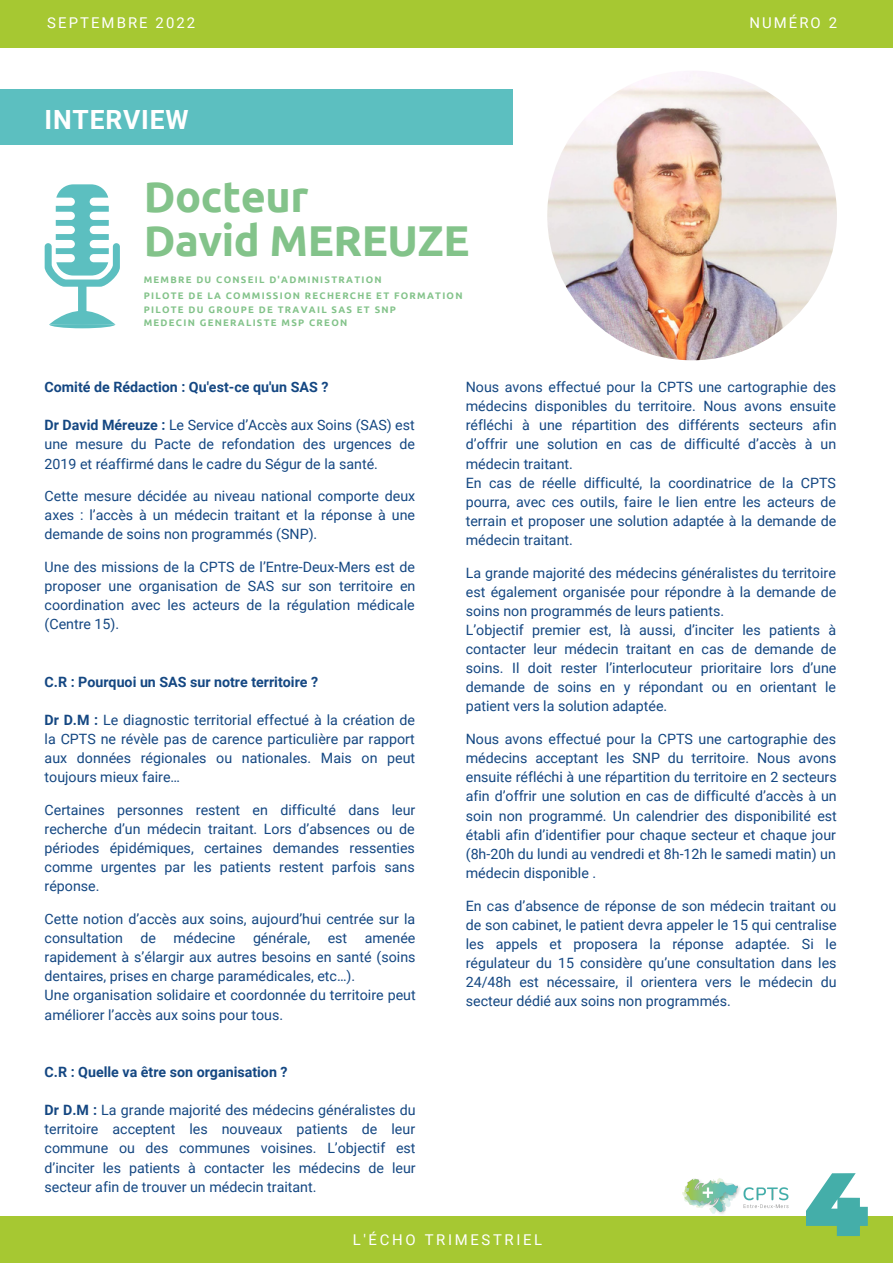
<style>
.page{position:relative;width:893px;height:1264px;background:#fff}
.page>*{position:absolute;margin:0;border:0;box-sizing:border-box;transform-origin:0 0}
.t1{font:700 43.2px/43.7px "Ubuntu";letter-spacing:-.01em;color:#83c38a}
.t2{font:700 26.4px "Roboto";letter-spacing:.03em;color:#fff}
.t3{font:14.85px "Roboto";letter-spacing:.14em;color:#fff}
.t4{font:14.85px "Roboto";letter-spacing:.18em;color:#fff}
.t5{font:14.25px/19px "Roboto";color:#144782;text-align:justify}
.t6{font:700 14.25px "Roboto";color:#144782}
.t7{font:700 9.6px/16.5px "Ubuntu";letter-spacing:.135em;color:#83c38a}
.s1{font-weight:700}
</style>
<div class="page">
<div style="left:0;top:0;width:892px;height:47px;background:#a6c832"></div>
<div style="left:0;top:1216px;width:892px;height:46px;background:#a6c832"></div>
<div style="left:0;top:89px;width:513px;height:55px;background:#5cbfc0"></div>
<img style="left:682px;top:1178px;width:107px;height:36px">
<svg style="left:45px;top:184px;width:75px;height:103px"></svg>
<div style="left:78px;top:281px;width:8px;height:41px;background:#5cbfc0;border-radius:4px"></div>
<svg style="left:49px;top:311px;width:66px;height:17px"></svg>
<img style="left:547px;top:71px;width:289px;height:289px;border-radius:50%">
<svg style="left:806px;top:1173px;width:61px;height:62px"></svg>
<p class="t3" style="left:47px;top:15px;width:149px">SEPTEMBRE 2022</p>
<p class="t3" style="left:749px;top:15px;width:89px">NUMÉRO 2</p>
<h2 class="t2" style="left:45px;top:104px;width:145px">INTERVIEW</h2>
<h1 class="t1" style="left:144px;top:174px;width:327px">Docteur<br>David MEREUZE</h1>
<p class="t7" style="left:144px;top:271px;width:320px">MEMBRE DU CONSEIL D'ADMINISTRATION<br>PILOTE DE LA COMMISSION RECHERCHE ET FORMATION</p>
<p class="t7" style="left:144px;top:302px;width:254px;line-height:13.4px">PILOTE DU GROUPE DE TRAVAIL SAS ET SNP<br>MEDECIN GENERALISTE MSP CREON</p>
<p class="t6" style="left:45px;top:379px;width:285px">Comité de Rédaction : Qu'est-ce qu'un SAS ?</p>
<p class="t5" style="left:45px;top:416px;width:372px"><span class="s1">Dr David Méreuze :</span> Le Service d’Accès aux Soins (SAS) est une mesure du Pacte de refondation des urgences de 2019 et réaffirmé dans le cadre du Ségur de la santé.</p>
<p class="t5" style="left:45px;top:487px;width:372px">Cette mesure décidée au niveau national comporte deux axes : l’accès à un médecin traitant et la réponse à une demande de soins non programmés (SNP).</p>
<p class="t5" style="left:45px;top:557px;width:372px">Une des missions de la CPTS de l’Entre-Deux-Mers est de proposer une organisation de SAS sur son territoire en coordination avec les acteurs de la régulation médicale (Centre 15).</p>
<p class="t6" style="left:45px;top:673px;width:275px">C.R : Pourquoi un SAS sur notre territoire ?</p>
<p class="t5" style="left:45px;top:710px;width:372px"><span class="s1">Dr D.M :</span> Le diagnostic territorial effectué à la création de la CPTS ne révèle pas de carence particulière par rapport aux données régionales ou nationales. Mais on peut toujours mieux faire…</p>
<p class="t5" style="left:45px;top:800px;width:372px">Certaines personnes restent en difficulté dans leur recherche d’un médecin traitant. Lors d’absences ou de périodes épidémiques, certaines demandes ressenties comme urgentes par les patients restent parfois sans réponse.</p>
<p class="t5" style="left:45px;top:909px;width:372px;text-align:left">Cette notion d’accès aux soins, aujourd’hui centrée sur la consultation de médecine générale, est amenée rapidement à s’élargir aux autres besoins en santé (soins dentaires, prises en charge paramédicales, etc…).<br>Une organisation solidaire et coordonnée du territoire peut améliorer l’accès aux soins pour tous.</p>
<p class="t6" style="left:45px;top:1063px;width:244px">C.R : Quelle va être son organisation ?</p>
<p class="t5" style="left:45px;top:1100px;width:372px"><span class="s1">Dr D.M :</span> La grande majorité des médecins généralistes du territoire acceptent les nouveaux patients de leur commune ou des communes voisines. L’objectif est d’inciter les patients à contacter les médecins de leur secteur afin de trouver un médecin traitant.</p>
<p class="t5" style="left:466px;top:377px;width:372px;text-align:left">Nous avons effectué pour la CPTS une cartographie des médecins disponibles du territoire. Nous avons ensuite réfléchi à une répartition des différents secteurs afin d’offrir une solution en cas de difficulté d’accès à un médecin traitant.<br>En cas de réelle difficulté, la coordinatrice de la CPTS pourra, avec ces outils, faire le lien entre les acteurs de terrain et proposer une solution adaptée à la demande de médecin traitant.</p>
<p class="t5" style="left:466px;top:563px;width:372px;text-align:left">La grande majorité des médecins généralistes du territoire est également organisée pour répondre à la demande de soins non programmés de leurs patients.<br>L’objectif premier est, là aussi, d’inciter les patients à contacter leur médecin traitant en cas de demande de soins. Il doit rester l’interlocuteur prioritaire lors d’une demande de soins en y répondant ou en orientant le patient vers la solution adaptée.</p>
<p class="t5" style="left:466px;top:729px;width:372px">Nous avons effectué pour la CPTS une cartographie des médecins acceptant les SNP du territoire. Nous avons ensuite réfléchi à une répartition du territoire en 2 secteurs afin d’offrir une solution en cas de difficulté d’accès à un soin non programmé. Un calendrier des disponibilité est établi afin d’identifier pour chaque secteur et chaque jour (8h-20h du lundi au vendredi et 8h-12h le samedi matin) un médecin disponible .</p>
<p class="t5" style="left:466px;top:896px;width:372px">En cas d’absence de réponse de son médecin traitant ou de son cabinet, le patient devra appeler le 15 qui centralise les appels et proposera la réponse adaptée. Si le régulateur du 15 considère qu’une consultation dans les 24/48h est nécessaire, il orientera vers le médecin du secteur dédié aux soins non programmés.</p>
<p class="t4" style="left:352px;top:1230px;width:191px">L'ÉCHO TRIMESTRIEL</p>
</div>
